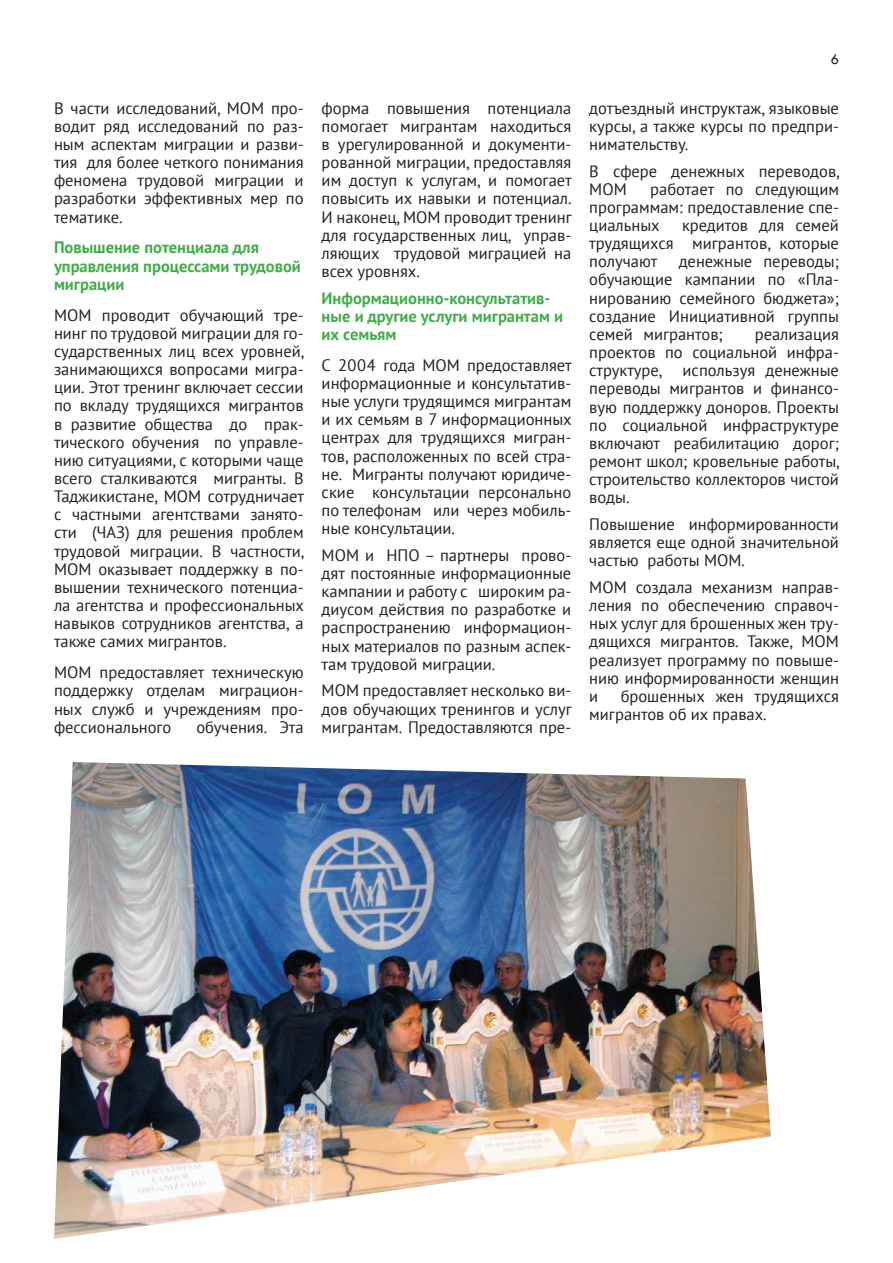
<style>
.page{position:relative;width:893px;height:1263px;background:#fff}
.page>*{position:absolute;margin:0;border:0;box-sizing:border-box;transform-origin:0 0}
.List_Paragraph{font:16.5px/18.1px "PT Sans";color:#231f20;text-align:justify}
.Обычный{font:700 16.5px/18.1px "PT Sans";color:#40ae49}
.t1{font:15px "Tw Cen";color:#231f20}
</style>
<div class="page">
<img style="left:54px;top:762px;width:717px;height:477px">
<p class="List_Paragraph" style="left:54px;top:98px;width:251px">В части исследований, МОМ про&shy;водит ряд исследований по раз&shy;ным аспектам миграции и разви&shy;тия для более четкого понимания феномена трудовой миграции и разработки эффективных мер по тематике.</p>
<p class="Обычный" style="left:54px;top:238px;width:248px">Повышение потенциала для управления процессами трудовой миграции</p>
<p class="List_Paragraph" style="left:54px;top:305px;width:252px">МОМ проводит обучающий тре&shy;нинг по трудовой миграции для го&shy;сударственных лиц всех уровней, занимающихся вопросами мигра&shy;ции. Этот тренинг включает сессии по вкладу трудящихся мигрантов в развитие общества до прак&shy;тического обучения по управле&shy;нию ситуациями, с которыми чаще всего сталкиваются мигранты. В Таджикистане, МОМ сотрудничает с частными агентствами занято&shy;сти (ЧАЗ) для решения проблем трудовой миграции. В частности, МОМ оказывает поддержку в по&shy;вышении технического потенциа&shy;ла агентства и профессиональных навыков сотрудников агентства, а также самих мигрантов.</p>
<p class="List_Paragraph" style="left:54px;top:663px;width:251px">МОМ предоставляет техническую поддержку отделам миграцион&shy;ных служб и учреждениям про&shy;фессионального</p>
<p class="List_Paragraph" style="left:196px;top:717px;width:109px">обучения. Эта</p>
<p class="List_Paragraph" style="left:322px;top:98px;width:252px">форма повышения потенциала помогает мигрантам находиться в урегулированной и документи&shy;рованной миграции, предоставляя им доступ к услугам, и помогает повысить их навыки и потенциал.<br>И наконец, МОМ проводит тренинг для государственных лиц, управ&shy;ляющих трудовой миграцией на всех уровнях.</p>
<p class="Обычный" style="left:322px;top:288px;width:243px">Информационно-консультатив&shy;ные и другие услуги мигрантам и их семьям</p>
<p class="List_Paragraph" style="left:322px;top:356px;width:252px">С 2004 года МОМ предоставляет информационные и консультатив&shy;ные услуги трудящимся мигрантам и их семьям в 7 информационных центрах для трудящихся мигран&shy;тов, расположенных по всей стра&shy;не. Мигранты получают юридиче&shy;ские консультации персонально по телефонам или через мобиль&shy;ные консультации.</p>
<p class="List_Paragraph" style="left:322px;top:546px;width:251px">МОМ и НПО – партнеры прово&shy;дят постоянные информационные кампании и работу с широким ра&shy;диусом действия по разработке и распространению информацион&shy;ных материалов по разным аспек&shy;там трудовой миграции.</p>
<p class="List_Paragraph" style="left:322px;top:681px;width:252px">МОМ предоставляет несколько ви&shy;дов обучающих тренингов и услуг мигрантам. Предоставляются пре-</p>
<p class="t1" style="left:831px;top:51px;width:10px">6</p>
<p class="List_Paragraph" style="left:589px;top:98px;width:251px">дотъездный инструктаж, языковые курсы, а также курсы по предпри&shy;нимательству.</p>
<p class="List_Paragraph" style="left:589px;top:161px;width:252px">В сфере денежных переводов,<br>МОМ</p>
<p class="List_Paragraph" style="left:589px;top:179px;width:251px;text-indent:61px">работает по следующим программам: предоставление спе&shy;циальных</p>
<p class="List_Paragraph" style="left:589px;top:216px;width:251px;text-indent:93px">кредитов для семей трудящихся мигрантов, которые получают</p>
<p class="List_Paragraph" style="left:589px;top:252px;width:251px;text-indent:89px">денежные переводы; обучающие кампании по «Пла&shy;нированию семейного бюджета»; создание Инициативной группы семей мигрантов;</p>
<p class="List_Paragraph" style="left:589px;top:325px;width:252px;text-indent:165px">реализация проектов по социальной инфра&shy;структуре, используя денежные переводы мигрантов и финансо&shy;вую поддержку доноров. Проекты по социальной инфраструктуре включают реабилитацию дорог; ремонт школ; кровельные работы, строительство коллекторов чистой воды.</p>
<p class="List_Paragraph" style="left:589px;top:515px;width:251px">Повышение информированности является еще одной значительной частью работы МОМ.</p>
<p class="List_Paragraph" style="left:589px;top:578px;width:251px">МОМ создала механизм направ&shy;ления по обеспечению справоч&shy;ных услуг для брошенных жен тру&shy;дящихся мигрантов. Также, МОМ реализует программу по повыше&shy;нию информированности женщин и</p>
<p class="List_Paragraph" style="left:589px;top:686px;width:251px;text-indent:31px">брошенных жен трудящихся мигрантов об их правах.</p>
</div>
